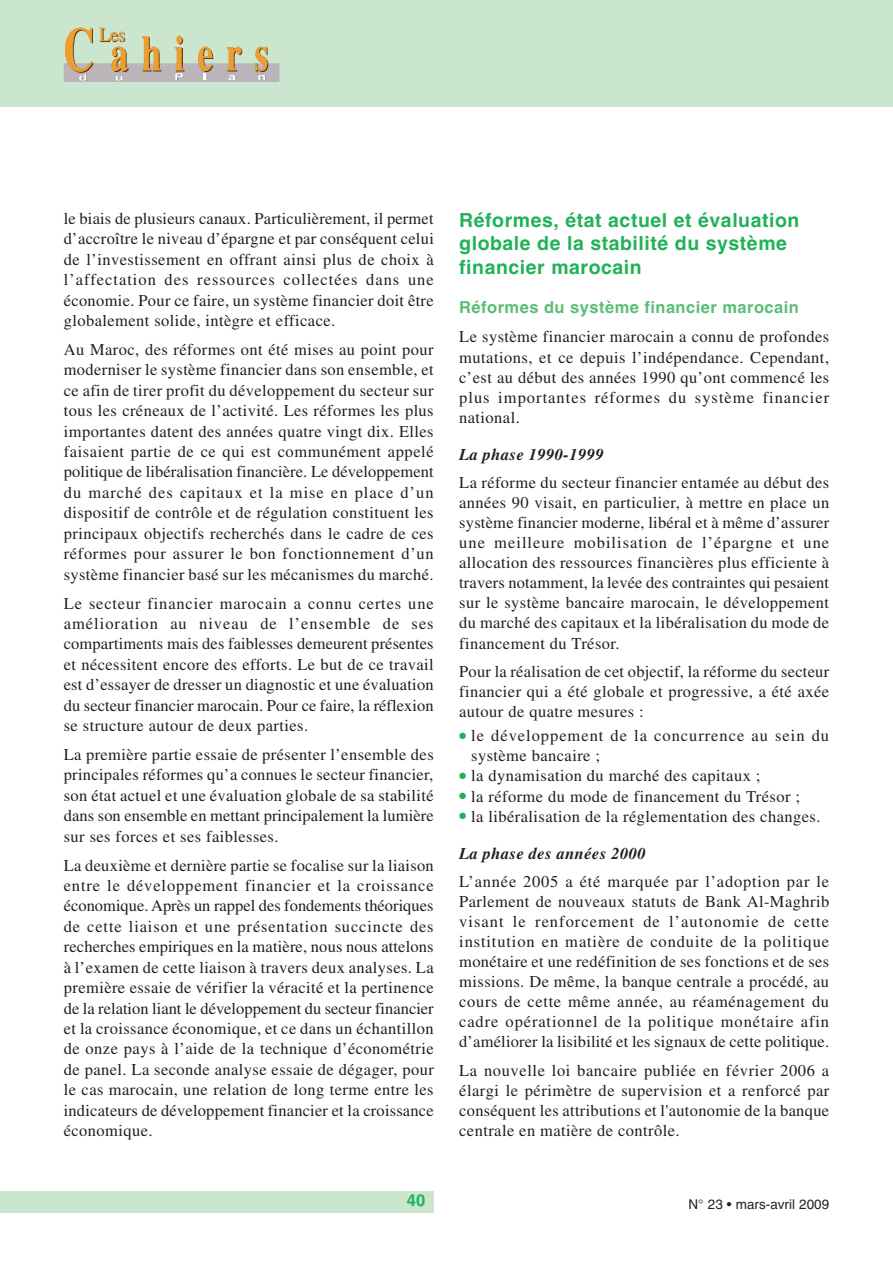
<style>
.page{position:relative;width:893px;height:1263px;background:#fff}
.page>*{position:absolute;margin:0;border:0;box-sizing:border-box;transform-origin:0 0}
.t1{font:700 19.5px/23.7px "Helvetica";letter-spacing:.03em;color:#21b259}
.t2{font:16.5px/20.4px "Times";letter-spacing:.025em;color:#231f20;text-align:justify}
.t3{font:16.5px/20.1px "Times";letter-spacing:.055em;color:#231f20}
.t4{font:italic 700 16.5px "Times";letter-spacing:.025em;color:#231f20}
.t5{font:700 16.5px "Helvetica";letter-spacing:.03em;color:#5bbd76}
.t6{font:700 16.5px "Helvetica";color:#21b259}
.t7{font:13.5px "Helvetica";color:#231f20}
.s1{color:#21b259}
</style>
<div class="page">
<div style="left:0;top:1191px;width:434px;height:21px;background:#cbe6cf"></div>
<div style="left:0;top:0;width:893px;height:106px;background:#cbe6cf"></div>
<svg style="left:64px;top:28px;width:215px;height:54px"></svg>
<p class="t2" style="left:64px;top:210px;width:372px">le biais de plusieurs canaux. Particulièrement, il permet d’accroître le niveau d’épargne et par conséquent celui de l’investissement en offrant ainsi plus de choix à l’affectation des ressources collectées dans une économie. Pour ce faire, un système financier doit être globalement solide, intègre et efficace.</p>
<p class="t2" style="left:64px;top:341px;width:371px">Au Maroc, des réformes ont été mises au point pour moderniser le système financier dans son ensemble, et ce afin de tirer profit du développement du secteur sur tous les créneaux de l’activité. Les réformes les plus importantes datent des années quatre vingt dix. Elles faisaient partie de ce qui est communément appelé politique de libéralisation financière. Le développement du marché des capitaux et la mise en place d’un dispositif de contrôle et de régulation constituent les principaux objectifs recherchés dans le cadre de ces réformes pour assurer le bon fonctionnement d’un système financier basé sur les mécanismes du marché.</p>
<p class="t2" style="left:64px;top:594px;width:371px">Le secteur financier marocain a connu certes une amélioration au niveau de l’ensemble de ses compartiments mais des faiblesses demeurent présentes et nécessitent encore des efforts. Le but de ce travail est d’essayer de dresser un diagnostic et une évaluation du secteur financier marocain. Pour ce faire, la réflexion se structure autour de deux parties.</p>
<p class="t2" style="left:64px;top:746px;width:371px">La première partie essaie de présenter l’ensemble des principales réformes qu’a connues le secteur financier, son état actuel et une évaluation globale de sa stabilité dans son ensemble en mettant principalement la lumière sur ses forces et ses faiblesses.</p>
<p class="t2" style="left:64px;top:856px;width:372px">La deuxième et dernière partie se focalise sur la liaison entre le développement financier et la croissance économique. Après un rappel des fondements théoriques de cette liaison et une présentation succincte des recherches empiriques en la matière, nous nous attelons à l’examen de cette liaison à travers deux analyses. La première essaie de vérifier la véracité et la pertinence de la relation liant le développement du secteur financier et la croissance économique, et ce dans un échantillon de onze pays à l’aide de la technique d’économétrie de panel. La seconde analyse essaie de dégager, pour le cas marocain, une relation de long terme entre les indicateurs de développement financier et la croissance économique.</p>
<p class="t1" style="left:459px;top:210px;width:342px">Réformes, état actuel et évaluation globale de la stabilité du système financier marocain</p>
<p class="t5" style="left:459px;top:300px;width:341px">Réformes du système financier marocain</p>
<p class="t2" style="left:459px;top:329px;width:371px">Le système financier marocain a connu de profondes mutations, et ce depuis l’indépendance. Cependant, c’est au début des années 1990 qu’ont commencé les plus importantes réformes du système financier national.</p>
<p class="t4" style="left:459px;top:448px;width:146px">La phase 1990-1999</p>
<p class="t2" style="left:459px;top:474px;width:372px">La réforme du secteur financier entamée au début des années 90 visait, en particulier, à mettre en place un système financier moderne, libéral et à même d’assurer une meilleure mobilisation de l’épargne et une allocation des ressources financières plus efficiente à travers notamment, la levée des contraintes qui pesaient sur le système bancaire marocain, le développement du marché des capitaux et la libéralisation du mode de financement du Trésor.</p>
<p class="t2" style="left:459px;top:663px;width:371px">Pour la réalisation de cet objectif, la réforme du secteur financier qui a été globale et progressive, a été axée autour de quatre mesures :</p>
<p class="t3" style="left:471px;top:727px;width:359px;text-indent:-12px"><span class="s1">●</span> le développement de la concurrence au sein du système bancaire ;</p>
<p class="t2" style="left:459px;top:767px;width:303px"><span class="s1">●</span> la dynamisation du marché des capitaux ;</p>
<p class="t2" style="left:459px;top:787px;width:342px"><span class="s1">●</span> la réforme du mode de financement du Trésor ;</p>
<p class="t2" style="left:459px;top:807px;width:363px"><span class="s1">●</span> la libéralisation de la réglementation des changes.</p>
<p class="t4" style="left:459px;top:847px;width:188px">La phase des années 2000</p>
<p class="t2" style="left:459px;top:873px;width:371px">L’année 2005 a été marquée par l’adoption par le Parlement de nouveaux statuts de Bank Al-Maghrib visant le renforcement de l’autonomie de cette institution en matière de conduite de la politique monétaire et une redéfinition de ses fonctions et de ses missions. De même, la banque centrale a procédé, au cours de cette même année, au réaménagement du cadre opérationnel de la politique monétaire afin d’améliorer la lisibilité et les signaux de cette politique.</p>
<p class="t2" style="left:459px;top:1062px;width:372px">La nouvelle loi bancaire publiée en février 2006 a élargi le périmètre de supervision et a renforcé par conséquent les attributions et l'autonomie de la banque centrale en matière de contrôle.</p>
<p class="t6" style="left:407px;top:1194px;width:20px">40</p>
<p class="t7" style="left:689px;top:1199px;width:142px">N° 23 • mars-avril 2009</p>
</div>
